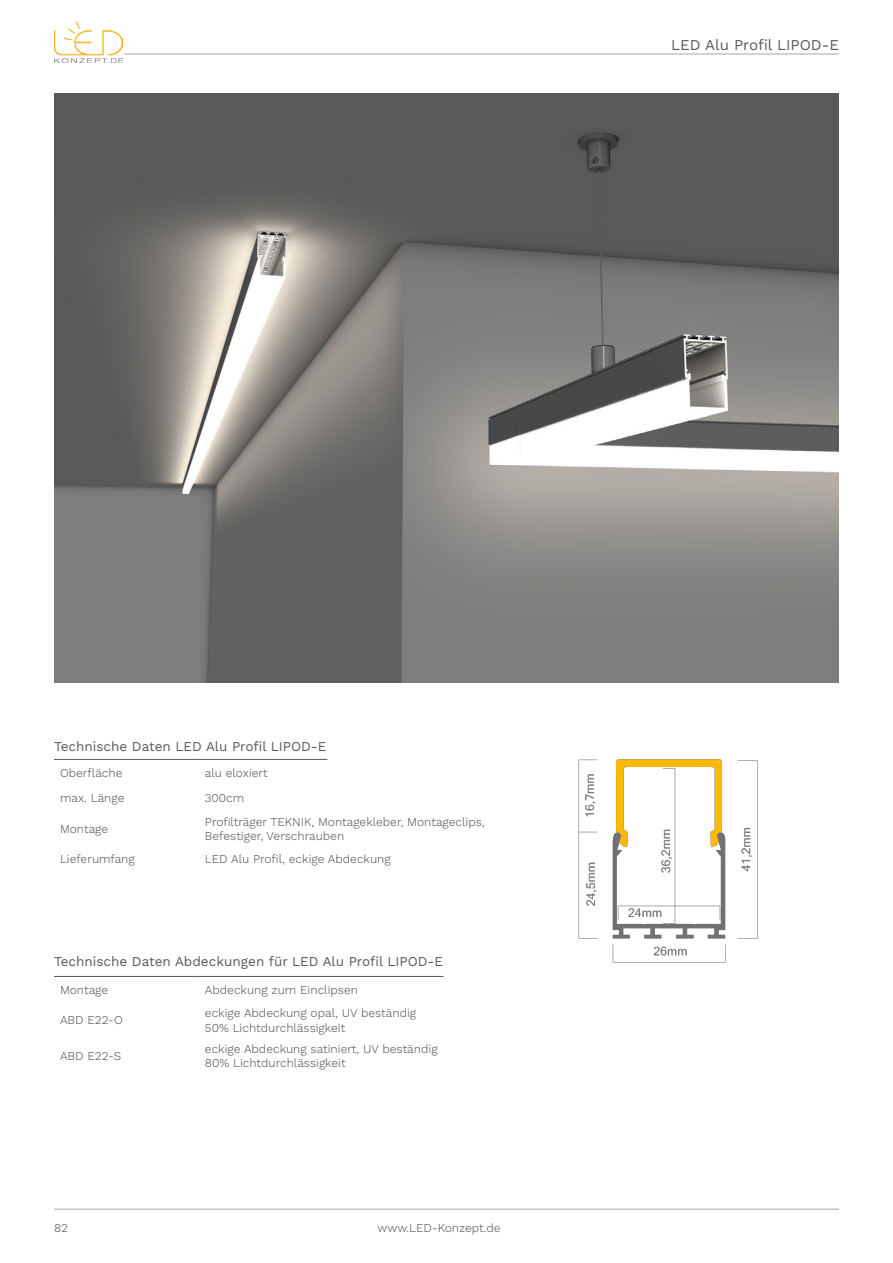
<style>
.page{position:relative;width:893px;height:1263px;background:#fff}
.page>*{position:absolute;margin:0;border:0;box-sizing:border-box;transform-origin:0 0}
.Überschrift_Seiten_O{font:15px "Work Sans";color:#595959}
.t1{font:13.5px "Work Sans";color:#595959}
.t2{font:300 12px/14.4px "Work Sans";color:#595959}
</style>
<div class="page">
<hr style="left:125px;top:54px;width:714px;height:1px;background:#a6a6a6">
<hr style="left:54px;top:1209px;width:785px;height:1px;background:#a6a6a6">
<img style="left:54px;top:21px;width:68px;height:42px">
<hr style="left:54px;top:759px;width:145px;height:1px;background:#595959">
<hr style="left:199px;top:759px;width:128px;height:1px;background:#595959">
<hr style="left:54px;top:976px;width:145px;height:1px;background:#595959">
<hr style="left:199px;top:976px;width:244px;height:1px;background:#595959">
<img style="left:54px;top:94px;width:785px;height:588px">
<img style="left:578px;top:759px;width:180px;height:204px">
<p class="Überschrift_Seiten_O" style="left:671px;top:36px;width:169px">LED Alu Profil LIPOD-E</p>
<p class="t1" style="left:54px;top:738px;width:274px">Technische Daten LED Alu Profil LIPOD-E</p>
<p class="t2" style="left:60px;top:766px;width:64px">Oberfläche</p>
<p class="t2" style="left:205px;top:766px;width:64px">alu eloxiert</p>
<p class="t2" style="left:60px;top:792px;width:66px">max. Länge</p>
<p class="t2" style="left:205px;top:792px;width:41px">300cm</p>
<p class="t2" style="left:60px;top:822px;width:50px">Montage</p>
<p class="t2" style="left:205px;top:815px;width:281px">Profilträger TEKNIK, Montagekleber, Montageclips,<br>Befestiger, Verschrauben</p>
<p class="t2" style="left:60px;top:853px;width:76px">Lieferumfang</p>
<p class="t2" style="left:205px;top:853px;width:187px">LED Alu Profil, eckige Abdeckung</p>
<p class="t1" style="left:54px;top:954px;width:391px">Technische Daten Abdeckungen für LED Alu Profil LIPOD-E</p>
<p class="t2" style="left:60px;top:983px;width:50px">Montage</p>
<p class="t2" style="left:205px;top:983px;width:155px">Abdeckung zum Einclipsen</p>
<p class="t2" style="left:60px;top:1014px;width:64px">ABD E22-O</p>
<p class="t2" style="left:205px;top:1006px;width:213px">eckige Abdeckung opal, UV beständig</p>
<p class="t2" style="left:205px;top:1021px;width:142px">50% Lichtdurchlässigkeit</p>
<p class="t2" style="left:60px;top:1049px;width:63px">ABD E22-S</p>
<p class="t2" style="left:205px;top:1042px;width:234px">eckige Abdeckung satiniert, UV beständig</p>
<p class="t2" style="left:205px;top:1056px;width:142px">80% Lichtdurchlässigkeit</p>
<p class="t2" style="left:54px;top:1221px;width:15px">82</p>
<p class="t2" style="left:378px;top:1221px;width:124px">www.LED-Konzept.de</p>
</div>
